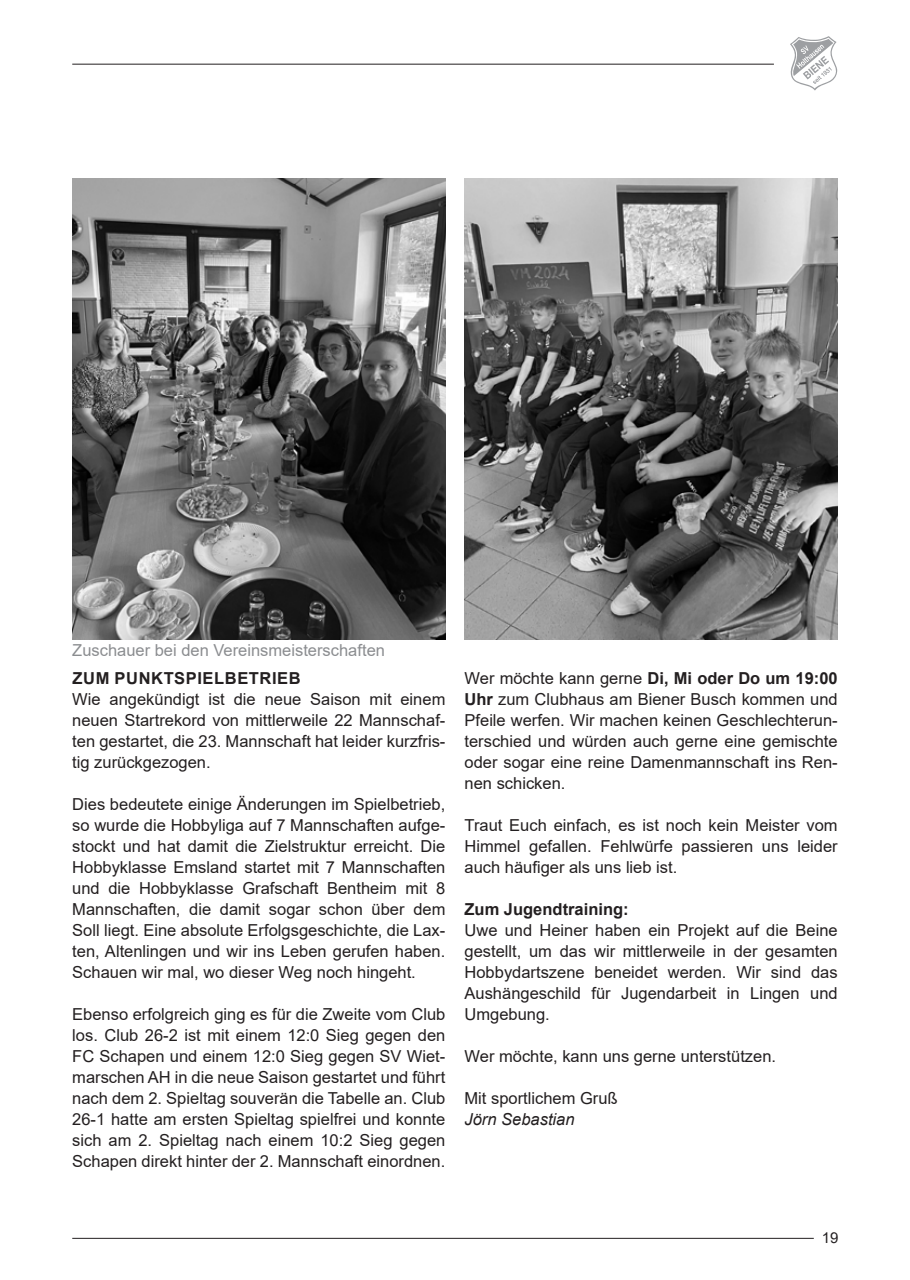
<style>
.page{position:relative;width:910px;height:1280px;background:#fff}
.page>*{position:absolute;margin:0;border:0;box-sizing:border-box;transform-origin:0 0}
.t1{font:16.5px/21px "Arial";color:#231f20;text-align:justify}
.t2{font:16.5px "Arial";color:#8b8d90}
.t3{font:700 16.5px "Arial";letter-spacing:.035em;color:#231f20}
.t4{font:700 16.5px "Arial";color:#231f20}
.t5{font:italic 16.5px "Arial";color:#231f20}
.t6{font:15px "Arial";color:#231f20}
.s1{font-weight:700}
</style>
<div class="page">
<hr style="left:72px;top:64px;width:702px;height:1px;background:#231f20">
<svg style="left:790px;top:36px;width:48px;height:54px"></svg>
<hr style="left:72px;top:1238px;width:742px;height:1px;background:#231f20">
<img style="left:72px;top:179px;width:373px;height:461px">
<img style="left:465px;top:179px;width:372px;height:461px">
<p class="t2" style="left:72px;top:639px;width:314px">Zuschauer bei den Vereinsmeisterschaften</p>
<p class="t3" style="left:73px;top:666px;width:230px">ZUM PUNKTSPIELBETRIEB</p>
<p class="t1" style="left:72px;top:688px;width:375px">Wie angekündigt ist die neue Saison mit einem neuen Startrekord von mittlerweile 22 Mannschaf&shy;ten gestartet, die 23. Mannschaft hat leider kurzfris&shy;tig zurückgezogen.</p>
<p class="t1" style="left:72px;top:793px;width:375px">Dies bedeutete einige Änderungen im Spielbetrieb, so wurde die Hobbyliga auf 7 Mannschaften aufge&shy;stockt und hat damit die Zielstruktur erreicht. Die Hobbyklasse Emsland startet mit 7 Mannschaften und die Hobbyklasse Grafschaft Bentheim mit 8<br>Mannschaften, die damit sogar schon über dem Soll liegt. Eine absolute Erfolgsgeschichte, die Lax&shy;ten, Altenlingen und wir ins Leben gerufen haben.<br>Schauen wir mal, wo dieser Weg noch hingeht.</p>
<p class="t1" style="left:72px;top:1003px;width:375px">Ebenso erfolgreich ging es für die Zweite vom Club los. Club 26-2 ist mit einem 12:0 Sieg gegen den FC Schapen und einem 12:0 Sieg gegen SV Wiet&shy;marschen AH in die neue Saison gestartet und führt nach dem 2. Spieltag souverän die Tabelle an. Club 26-1 hatte am ersten Spieltag spielfrei und konnte sich am 2. Spieltag nach einem 10:2 Sieg gegen Schapen direkt hinter der 2. Mannschaft einordnen.</p>
<p class="t1" style="left:465px;top:667px;width:375px">Wer möchte kann gerne <span class="s1">Di, Mi oder Do um 19:00<br>Uhr</span> zum Clubhaus am Biener Busch kommen und Pfeile werfen. Wir machen keinen Geschlechterun&shy;terschied und würden auch gerne eine gemischte oder sogar eine reine Damenmannschaft ins Ren&shy;nen schicken.</p>
<p class="t1" style="left:465px;top:814px;width:375px">Traut Euch einfach, es ist noch kein Meister vom Himmel gefallen. Fehlwürfe passieren uns leider auch häufiger als uns lieb ist.</p>
<p class="t4" style="left:465px;top:897px;width:166px">Zum Jugendtraining:</p>
<p class="t1" style="left:465px;top:919px;width:375px">Uwe und Heiner haben ein Projekt auf die Beine gestellt, um das wir mittlerweile in der gesamten Hobbydartszene beneidet werden. Wir sind das Aushängeschild für Jugendarbeit in Lingen und Umgebung.</p>
<p class="t1" style="left:465px;top:1045px;width:313px">Wer möchte, kann uns gerne unterstützen.</p>
<p class="t1" style="left:465px;top:1087px;width:155px">Mit sportlichem Gruß</p>
<p class="t5" style="left:465px;top:1108px;width:112px">Jörn Sebastian</p>
<p class="t6" style="left:822px;top:1227px;width:18px">19</p>
</div>
